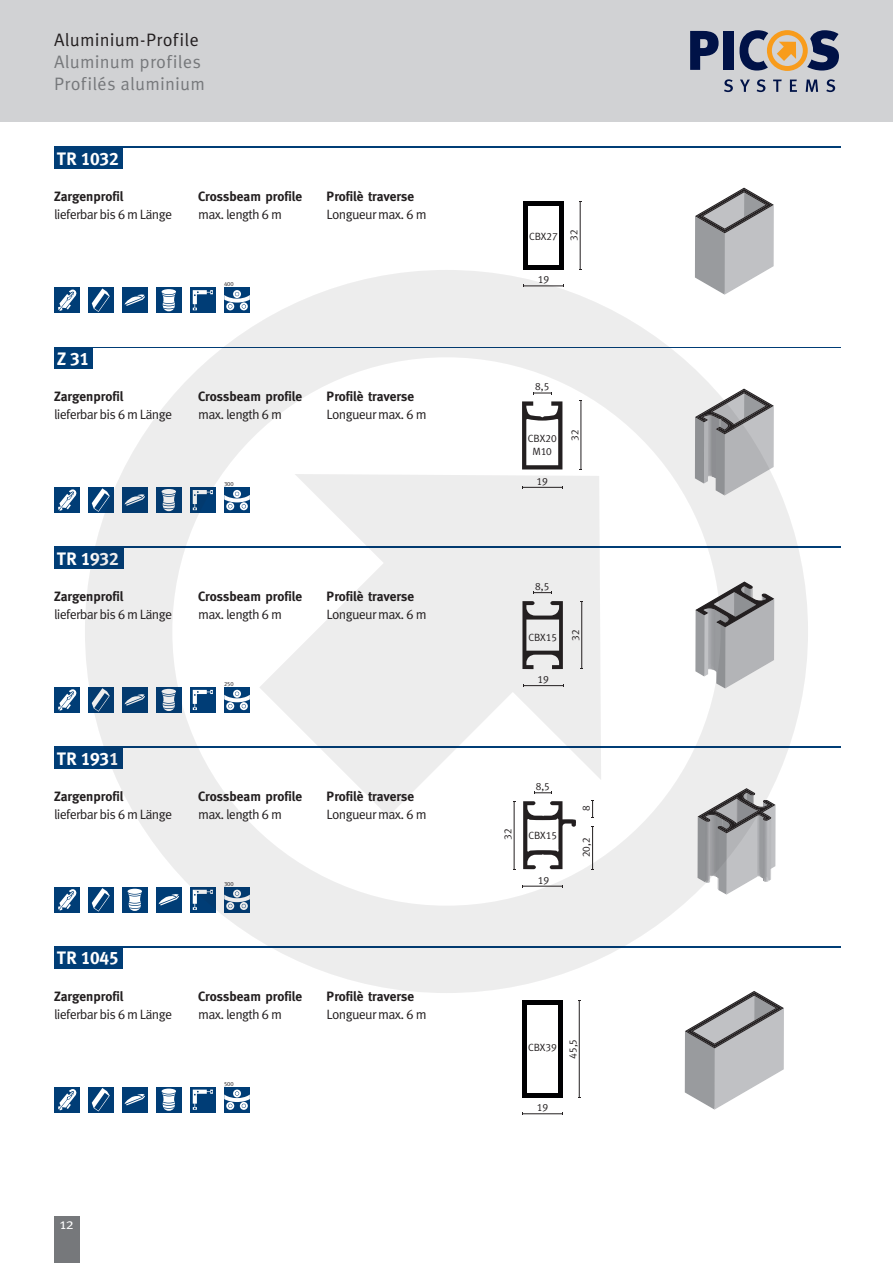
<style>
.page{position:relative;width:893px;height:1263px;background:#fff}
.page>*{position:absolute;margin:0;border:0;box-sizing:border-box;transform-origin:0 0}
.t1{font:18px/21.6px "Meta Pro";letter-spacing:.01em;color:#76787b}
.t2{font:18px "Meta Plus Bold Caps";letter-spacing:-.01em;color:#fff}
.t3{font:18px "Meta Pro";letter-spacing:.01em;color:#231f20}
.t4{font:15px "Meta";color:#fff}
.t5{font:13.5px "Meta Pro";letter-spacing:-.05em;color:#231f20}
.t6{font:700 13.5px "Meta";color:#231f20}
.t7{font:10.5px "Meta Caps";color:#231f20}
.t8{font:6px "Meta Caps";color:#231f20}
</style>
<div class="page">
<div style="left:54px;top:1216px;width:26px;height:47px;background:#76787b"></div>
<hr style="left:54px;top:347px;width:787px;height:1px;background:#003d76">
<div style="left:54px;top:347px;width:39px;height:22px;background:#003d76"></div>
<div style="left:54px;top:487px;width:26px;height:26px;background:#003d76"></div>
<svg style="left:58px;top:489px;width:19px;height:22px"></svg>
<hr style="left:54px;top:746px;width:787px;height:1px;background:#003d76">
<div style="left:54px;top:747px;width:68px;height:22px;background:#003d76"></div>
<div style="left:54px;top:887px;width:26px;height:25px;background:#003d76"></div>
<svg style="left:58px;top:889px;width:19px;height:21px"></svg>
<div style="left:0;top:0;width:893px;height:121px;background:#d1d2d4"></div>
<svg style="left:690px;top:31px;width:29px;height:39px"></svg>
<div style="left:723px;top:31px;width:10px;height:39px;background:#001247"></div>
<svg style="left:724px;top:79px;width:9px;height:13px"></svg>
<svg style="left:740px;top:80px;width:10px;height:12px"></svg>
<svg style="left:757px;top:79px;width:8px;height:13px"></svg>
<svg style="left:773px;top:80px;width:9px;height:12px"></svg>
<svg style="left:790px;top:80px;width:7px;height:12px"></svg>
<svg style="left:806px;top:80px;width:12px;height:12px"></svg>
<svg style="left:826px;top:79px;width:9px;height:13px"></svg>
<svg style="left:739px;top:30px;width:100px;height:41px"></svg>
<hr style="left:54px;top:946px;width:787px;height:1px;background:#003d76">
<div style="left:54px;top:947px;width:68px;height:21px;background:#003d76"></div>
<div style="left:224px;top:1087px;width:26px;height:25px;background:#003d76"></div>
<svg style="left:224px;top:1089px;width:26px;height:21px"></svg>
<div style="left:190px;top:1087px;width:26px;height:25px;background:#003d76"></div>
<svg style="left:193px;top:1089px;width:20px;height:21px"></svg>
<div style="left:88px;top:1087px;width:26px;height:25px;background:#003d76"></div>
<svg style="left:92px;top:1088px;width:18px;height:23px"></svg>
<div style="left:54px;top:1087px;width:26px;height:25px;background:#003d76"></div>
<svg style="left:58px;top:1089px;width:19px;height:21px"></svg>
<div style="left:122px;top:1087px;width:26px;height:25px;background:#003d76"></div>
<svg style="left:125px;top:1094px;width:20px;height:11px"></svg>
<div style="left:156px;top:1087px;width:26px;height:25px;background:#003d76"></div>
<svg style="left:162px;top:1088px;width:14px;height:23px"></svg>
<div style="left:522px;top:1000px;width:41px;height:5px;background:#000002"></div>
<hr style="left:522px;top:1093px;width:41px;height:4px;background:#000002">
<hr style="left:522px;top:1000px;width:4px;height:97px;background:#000002">
<div style="left:558px;top:1000px;width:5px;height:97px;background:#000002"></div>
<svg style="left:685px;top:993px;width:99px;height:116px"></svg>
<hr style="left:522px;top:1113px;width:40px;height:1px;background:#231f20">
<hr style="left:579px;top:1000px;width:1px;height:97px;background:#231f20">
<hr style="left:54px;top:546px;width:787px;height:2px;background:#003d76">
<div style="left:54px;top:547px;width:70px;height:22px;background:#003d76"></div>
<div style="left:54px;top:687px;width:26px;height:26px;background:#003d76"></div>
<svg style="left:58px;top:689px;width:19px;height:22px"></svg>
<hr style="left:54px;top:147px;width:787px;height:1px;background:#003d76">
<div style="left:54px;top:147px;width:68px;height:22px;background:#003d76"></div>
<div style="left:54px;top:287px;width:26px;height:26px;background:#003d76"></div>
<svg style="left:58px;top:289px;width:19px;height:22px"></svg>
<hr style="left:523px;top:201px;width:41px;height:4px;background:#000002">
<hr style="left:523px;top:265px;width:41px;height:4px;background:#000002">
<hr style="left:523px;top:201px;width:4px;height:68px;background:#000002">
<div style="left:559px;top:201px;width:5px;height:68px;background:#000002"></div>
<hr style="left:580px;top:201px;width:1px;height:68px;background:#231f20">
<svg style="left:695px;top:188px;width:79px;height:82px;background:#b0b1b3"></svg>
<svg style="left:85px;top:270px;width:723px;height:723px"></svg>
<svg style="left:259px;top:474px;width:342px;height:342px;fill:#ededed"></svg>
<h1 class="t3" style="left:54px;top:29px;width:146px">Aluminium-Profile</h1>
<h1 class="t1" style="left:54px;top:51px;width:152px">Aluminum profiles<br>Profilés aluminium</h1>
<h1 class="t2" style="left:57px;top:148px;width:63px">TR 1032</h1>
<p class="t6" style="left:54px;top:189px;width:71px">Zargenprofil</p>
<p class="t5" style="left:54px;top:206px;width:120px">lieferbar bis 6 m Länge</p>
<p class="t6" style="left:198px;top:189px;width:106px">Crossbeam profile</p>
<p class="t5" style="left:198px;top:206px;width:85px">max. length 6 m</p>
<p class="t8" style="left:224px;top:281px;width:11px">400</p>
<p class="t6" style="left:327px;top:189px;width:89px">Profilè traverse</p>
<p class="t5" style="left:327px;top:206px;width:102px">Longueur max. 6 m</p>
<h1 class="t2" style="left:57px;top:348px;width:34px">Z 31</h1>
<p class="t6" style="left:54px;top:388px;width:71px">Zargenprofil</p>
<p class="t5" style="left:54px;top:406px;width:120px">lieferbar bis 6 m Länge</p>
<h1 class="t2" style="left:57px;top:548px;width:63px">TR 1932</h1>
<p class="t6" style="left:54px;top:588px;width:71px">Zargenprofil</p>
<p class="t5" style="left:54px;top:606px;width:120px">lieferbar bis 6 m Länge</p>
<h1 class="t2" style="left:57px;top:748px;width:63px">TR 1931</h1>
<p class="t6" style="left:54px;top:788px;width:71px">Zargenprofil</p>
<p class="t5" style="left:54px;top:805px;width:120px">lieferbar bis 6 m Länge</p>
<h1 class="t2" style="left:57px;top:948px;width:63px">TR 1045</h1>
<p class="t6" style="left:54px;top:988px;width:71px">Zargenprofil</p>
<p class="t5" style="left:54px;top:1005px;width:120px">lieferbar bis 6 m Länge</p>
<p class="t6" style="left:198px;top:388px;width:106px">Crossbeam profile</p>
<p class="t5" style="left:198px;top:406px;width:85px">max. length 6 m</p>
<p class="t8" style="left:224px;top:480px;width:11px">300</p>
<p class="t6" style="left:327px;top:388px;width:89px">Profilè traverse</p>
<p class="t5" style="left:327px;top:406px;width:102px">Longueur max. 6 m</p>
<p class="t6" style="left:198px;top:588px;width:106px">Crossbeam profile</p>
<p class="t5" style="left:198px;top:606px;width:85px">max. length 6 m</p>
<p class="t8" style="left:224px;top:680px;width:11px">250</p>
<p class="t6" style="left:327px;top:588px;width:89px">Profilè traverse</p>
<p class="t5" style="left:327px;top:606px;width:102px">Longueur max. 6 m</p>
<p class="t6" style="left:198px;top:788px;width:106px">Crossbeam profile</p>
<p class="t5" style="left:198px;top:805px;width:85px">max. length 6 m</p>
<p class="t8" style="left:224px;top:880px;width:11px">300</p>
<p class="t6" style="left:327px;top:788px;width:89px">Profilè traverse</p>
<p class="t5" style="left:327px;top:805px;width:102px">Longueur max. 6 m</p>
<p class="t6" style="left:198px;top:988px;width:106px">Crossbeam profile</p>
<p class="t5" style="left:198px;top:1005px;width:85px">max. length 6 m</p>
<p class="t8" style="left:224px;top:1080px;width:11px">500</p>
<p class="t6" style="left:327px;top:988px;width:89px">Profilè traverse</p>
<p class="t5" style="left:327px;top:1005px;width:102px">Longueur max. 6 m</p>
<p class="t4" style="left:60px;top:1215px;width:16px">12</p>
<p class="t7" style="left:529px;top:230px;width:30px">CBX27</p>
<p class="t7" style="left:568px;top:241px;width:13px;rotate:-90deg">32</p>
<p class="t7" style="left:538px;top:273px;width:13px">19</p>
<p class="t7" style="left:535px;top:381px;width:16px">8,5</p>
<p class="t7" style="left:528px;top:432px;width:30px">CBX20</p>
<p class="t7" style="left:569px;top:441px;width:13px;rotate:-90deg">32</p>
<p class="t7" style="left:533px;top:445px;width:21px">M10</p>
<p class="t7" style="left:537px;top:475px;width:13px">19</p>
<p class="t7" style="left:535px;top:580px;width:16px">8,5</p>
<p class="t7" style="left:528px;top:631px;width:30px">CBX15</p>
<p class="t7" style="left:538px;top:673px;width:13px">19</p>
<p class="t7" style="left:569px;top:641px;width:13px;rotate:-90deg">32</p>
<p class="t7" style="left:502px;top:840px;width:13px;rotate:-90deg">32</p>
<p class="t7" style="left:536px;top:780px;width:16px">8,5</p>
<p class="t7" style="left:528px;top:829px;width:30px">CBX15</p>
<p class="t7" style="left:538px;top:874px;width:13px">19</p>
<p class="t7" style="left:580px;top:811px;width:7px;rotate:-90deg">8</p>
<p class="t7" style="left:580px;top:857px;width:21px;rotate:-90deg">20,2</p>
<p class="t7" style="left:528px;top:1041px;width:30px">CBX39</p>
<p class="t7" style="left:567px;top:1059px;width:21px;rotate:-90deg">45,5</p>
<p class="t7" style="left:537px;top:1101px;width:13px">19</p>
</div>
